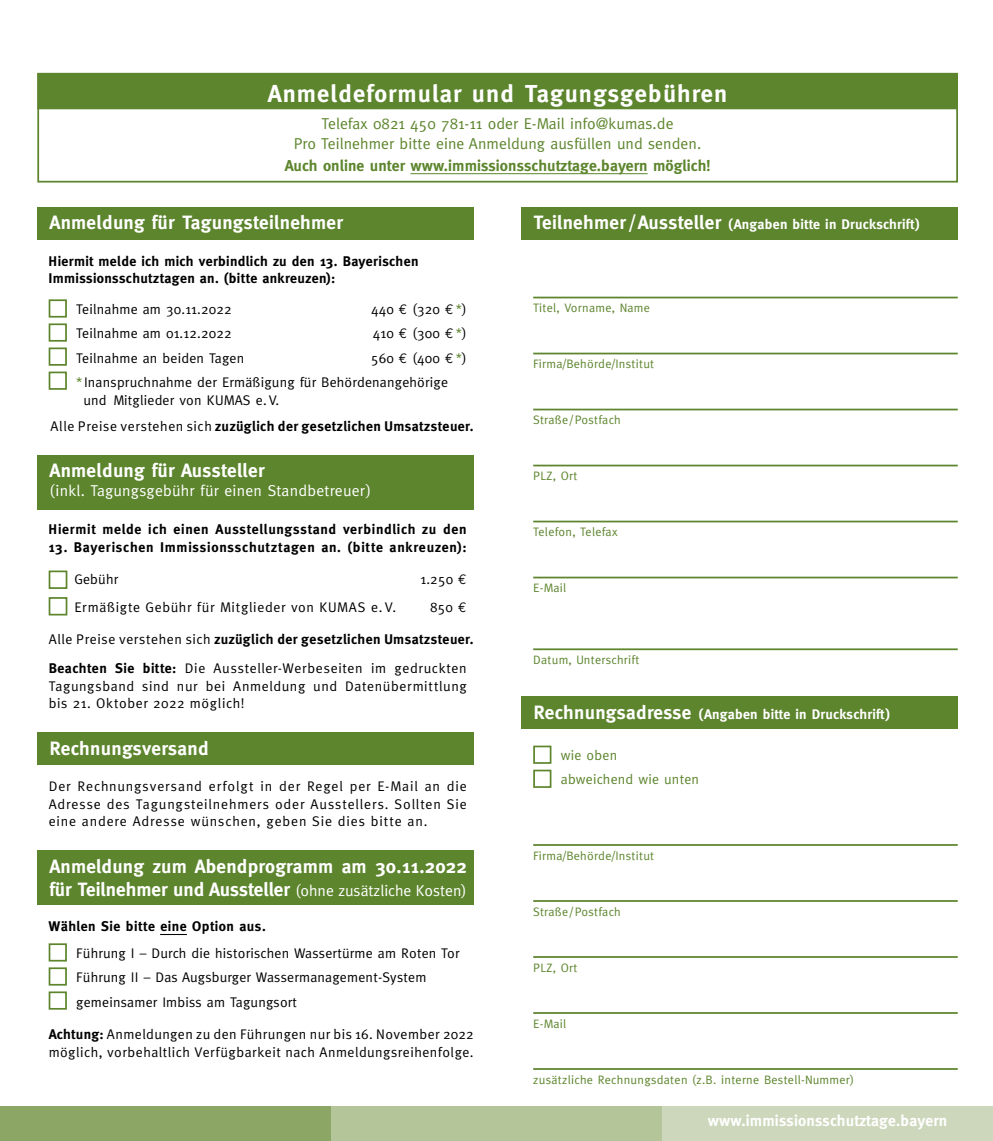
<style>
.page{position:relative;width:993px;height:1141px;background:#fff}
.page>*{position:absolute;margin:0;border:0;box-sizing:border-box;transform-origin:0 0}
.t1{font:700 24.5px "Meta";letter-spacing:.045em;color:#fff}
.t2{font:700 19.25px/23.1px "Meta";letter-spacing:.015em;color:#fff}
.t3{font:15.75px/19.2px "Meta";letter-spacing:.005em;color:#5d852d;text-align:center}
.t4{font:700 15.75px "Meta";letter-spacing:.005em;color:#5d852d}
.t5{font:15.75px "Meta";letter-spacing:.015em;color:#fff}
.t6{font:700 15.75px "Meta";letter-spacing:.01em;color:#fff}
.t7{font:14px/24.5px "Meta";letter-spacing:.025em;color:#000}
.t8{font:700 14px/17.5px "Meta";letter-spacing:.035em;color:#000}
.t9{font:14px/29.4px "Meta";letter-spacing:.045em;color:#000}
.t10{font:700 14px "Meta";letter-spacing:.015em;color:#fff}
.t11{font:700 14px "Meta";letter-spacing:.055em;color:#000}
.t12{font:14px/24.5px "Meta";letter-spacing:.015em;color:#5d852d}
.t13{font:12.25px "Meta";letter-spacing:.025em;color:#5d852d}
.s1{font-size:19.25px}
.s2{font-family:"Euro Mono"}
.s3{color:#5d852d}
.s4{font-weight:400}
.s5{font-weight:700}
.s6{font-weight:400;font-size:15.75px}
</style>
<div class="page">
<div style="left:331px;top:1106px;width:330px;height:35px;background:#b4c59a"></div>
<div style="left:661px;top:1106px;width:331px;height:35px;background:#ccd7bb"></div>
<div style="left:0;top:1106px;width:331px;height:35px;background:#8ba665"></div>
<div style="left:37px;top:73px;width:920px;height:36px;background:#5d852d"></div>
<div style="left:37px;top:73px;width:920px;height:110px;border:2px solid #5d852d"></div>
<hr style="left:410px;top:173px;width:237px;height:1px;background:#5d852d">
<div style="left:37px;top:207px;width:436px;height:33px;background:#5d852d"></div>
<div style="left:49px;top:943px;width:18px;height:19px;border:2px solid #5d852d"></div>
<div style="left:49px;top:967px;width:18px;height:19px;border:2px solid #5d852d"></div>
<div style="left:49px;top:991px;width:18px;height:19px;border:2px solid #5d852d"></div>
<div style="left:49px;top:299px;width:18px;height:19px;border:2px solid #5d852d"></div>
<div style="left:49px;top:323px;width:18px;height:19px;border:2px solid #5d852d"></div>
<div style="left:49px;top:347px;width:18px;height:19px;border:2px solid #5d852d"></div>
<div style="left:49px;top:372px;width:18px;height:18px;border:2px solid #5d852d"></div>
<div style="left:37px;top:455px;width:436px;height:54px;background:#5d852d"></div>
<div style="left:521px;top:207px;width:436px;height:33px;background:#5d852d"></div>
<hr style="left:533px;top:297px;width:424px;height:1px;background:#5d852d">
<hr style="left:533px;top:353px;width:424px;height:1px;background:#5d852d">
<hr style="left:533px;top:409px;width:424px;height:1px;background:#5d852d">
<hr style="left:533px;top:465px;width:424px;height:1px;background:#5d852d">
<hr style="left:533px;top:521px;width:424px;height:1px;background:#5d852d">
<hr style="left:533px;top:577px;width:424px;height:1px;background:#5d852d">
<hr style="left:533px;top:648px;width:424px;height:2px;background:#5d852d">
<div style="left:521px;top:696px;width:436px;height:33px;background:#5d852d"></div>
<hr style="left:533px;top:844px;width:424px;height:2px;background:#5d852d">
<hr style="left:533px;top:900px;width:424px;height:2px;background:#5d852d">
<hr style="left:533px;top:956px;width:424px;height:2px;background:#5d852d">
<hr style="left:533px;top:1012px;width:424px;height:2px;background:#5d852d">
<hr style="left:533px;top:1068px;width:424px;height:2px;background:#5d852d">
<div style="left:533px;top:746px;width:18px;height:18px;border:2px solid #5d852d"></div>
<div style="left:533px;top:770px;width:18px;height:18px;border:2px solid #5d852d"></div>
<div style="left:49px;top:571px;width:18px;height:18px;border:2px solid #5d852d"></div>
<div style="left:49px;top:597px;width:18px;height:18px;border:2px solid #5d852d"></div>
<div style="left:37px;top:851px;width:436px;height:54px;background:#5d852d"></div>
<div style="left:37px;top:733px;width:437px;height:32px;background:#5d852d"></div>
<svg style="left:160px;top:934px;width:27px;height:1px"></svg>
<h1 class="t1" style="left:267px;top:79px;width:461px">Anmeldeformular und Tagungsgebühren</h1>
<p class="t3" style="left:294px;top:114px;width:409px">Telefax 0821 450 781-11 oder E-Mail info@kumas.de<br>Pro Teilnehmer bitte eine Anmeldung ausfüllen und senden.</p>
<p class="t4" style="left:285px;top:157px;width:427px">Auch online unter www.immissionsschutztage.bayern möglich!</p>
<h2 class="t2" style="left:49px;top:210px;width:295px">Anmeldung für Tagungsteilnehmer</h2>
<p class="t10" style="left:533px;top:216px;width:387px"><span class="s1">Teilnehmer / Aussteller</span> (Angaben bitte in Druckschrift)</p>
<p class="t8" style="left:49px;top:252px;width:371px">Hiermit melde ich mich verbindlich zu den 13. Bayerischen<br>Immissionsschutztagen an. (bitte ankreuzen):</p>
<p class="t7" style="left:76px;top:296px;width:157px">Teilnahme am 30.11.2022</p>
<p class="t7" style="left:371px;top:296px;width:97px">440 <span class="s2">€</span> (320 <span class="s2">€</span> <span class="s3">*</span>)</p>
<p class="t7" style="left:76px;top:321px;width:157px">Teilnahme am 01.12.2022</p>
<p class="t7" style="left:373px;top:321px;width:95px">410 <span class="s2">€</span> (300 <span class="s2">€</span> <span class="s3">*</span>)</p>
<p class="t7" style="left:76px;top:345px;width:169px">Teilnahme an beiden Tagen</p>
<p class="t7" style="left:76px;top:345px;width:392px;text-indent:294px">560 <span class="s2">€</span> (400 <span class="s2">€</span> <span class="s3">*</span>) <span class="s3">*</span>Inanspruchnahme der Ermäßigung für Behördenangehörige</p>
<p class="t7" style="left:83px;top:387px;width:197px">und Mitglieder von KUMAS e.V.</p>
<p class="t8" style="left:51px;top:417px;width:424px"><span class="s4">Alle Preise verstehen sich</span> zuzüglich der gesetzlichen Umsatzsteuer.</p>
<h2 class="t2" style="left:49px;top:459px;width:216px">Anmeldung für Aussteller</h2>
<p class="t5" style="left:49px;top:482px;width:323px">(inkl. Tagungsgebühr für einen Standbetreuer)</p>
<p class="t8" style="left:49px;top:520px;width:419px">Hiermit melde ich einen Ausstellungsstand verbindlich zu den</p>
<p class="t11" style="left:49px;top:539px;width:419px">13. Bayerischen Immissionsschutztagen an. (bitte ankreuzen):</p>
<p class="t7" style="left:74px;top:566px;width:45px">Gebühr</p>
<p class="t7" style="left:420px;top:566px;width:48px">1.250 <span class="s2">€</span></p>
<p class="t9" style="left:74px;top:592px;width:323px">Ermäßigte Gebühr für Mitglieder von KUMAS e. V.</p>
<p class="t7" style="left:430px;top:594px;width:38px">850 <span class="s2">€</span></p>
<p class="t9" style="left:49px;top:624px;width:426px">Alle Preise verstehen sich <span class="s5">zuzüglich der gesetzlichen Umsatzsteuer.<br>Beachten Sie bitte:</span> Die Aussteller-Werbeseiten im gedruckten</p>
<p class="t9" style="left:49px;top:677px;width:419px;line-height:17.5px">Tagungsband sind nur bei Anmeldung und Datenübermittlung bis 21. Oktober 2022 möglich!</p>
<h2 class="t2" style="left:50px;top:737px;width:160px">Rechnungsversand</h2>
<p class="t7" style="left:49px;top:777px;width:419px;line-height:17.5px;text-align:justify">Der Rechnungsversand erfolgt in der Regel per E-Mail an die Adresse des Tagungsteilnehmers oder Ausstellers. Sollten Sie eine andere Adresse wünschen, geben Sie dies bitte an.</p>
<h2 class="t2" style="left:49px;top:855px;width:418px">Anmeldung zum Abendprogramm am 30.11.2022 für Teilnehmer und Aussteller <span class="s6">(ohne zusätzliche Kosten)</span></h2>
<p class="t8" style="left:49px;top:918px;width:218px">Wählen Sie bitte eine Option aus.</p>
<p class="t7" style="left:76px;top:940px;width:385px">Führung I – Durch die historischen Wassertürme am Roten Tor<br>Führung II – Das Augsburger Wassermanagement-System gemeinsamer Imbiss am Tagungsort</p>
<p class="t7" style="left:49px;top:1025px;width:426px;line-height:17.5px"><span class="s5">Achtung:</span> Anmeldungen zu den Führungen nur bis 16. November 2022 möglich, vorbehaltlich Verfügbarkeit nach Anmeldungsreihenfolge.</p>
<p class="t13" style="left:533px;top:301px;width:118px">Titel, Vorname, Name</p>
<p class="t13" style="left:533px;top:357px;width:122px">Firma/Behörde/Institut</p>
<p class="t13" style="left:533px;top:413px;width:89px">Straße/Postfach</p>
<p class="t13" style="left:533px;top:469px;width:46px">PLZ, Ort</p>
<p class="t13" style="left:533px;top:525px;width:86px">Telefon, Telefax</p>
<p class="t13" style="left:533px;top:581px;width:35px">E-Mail</p>
<p class="t13" style="left:533px;top:653px;width:107px">Datum, Unterschrift</p>
<p class="t10" style="left:533px;top:706px;width:358px"><span class="s1">Rechnungsadresse</span> (Angaben bitte in Druckschrift)</p>
<p class="t12" style="left:560px;top:742px;width:140px">wie oben<br>abweichend wie unten</p>
<p class="t13" style="left:533px;top:848px;width:122px">Firma/Behörde/Institut</p>
<p class="t13" style="left:533px;top:904px;width:89px">Straße/Postfach</p>
<p class="t13" style="left:533px;top:960px;width:46px">PLZ, Ort</p>
<p class="t13" style="left:533px;top:1016px;width:35px">E-Mail</p>
<p class="t13" style="left:533px;top:1072px;width:322px">zusätzliche Rechnungsdaten (z.B. interne Bestell-Nummer)</p>
<p class="t6" style="left:707px;top:1111px;width:241px">www.immissionsschutztage.bayern</p>
</div>
